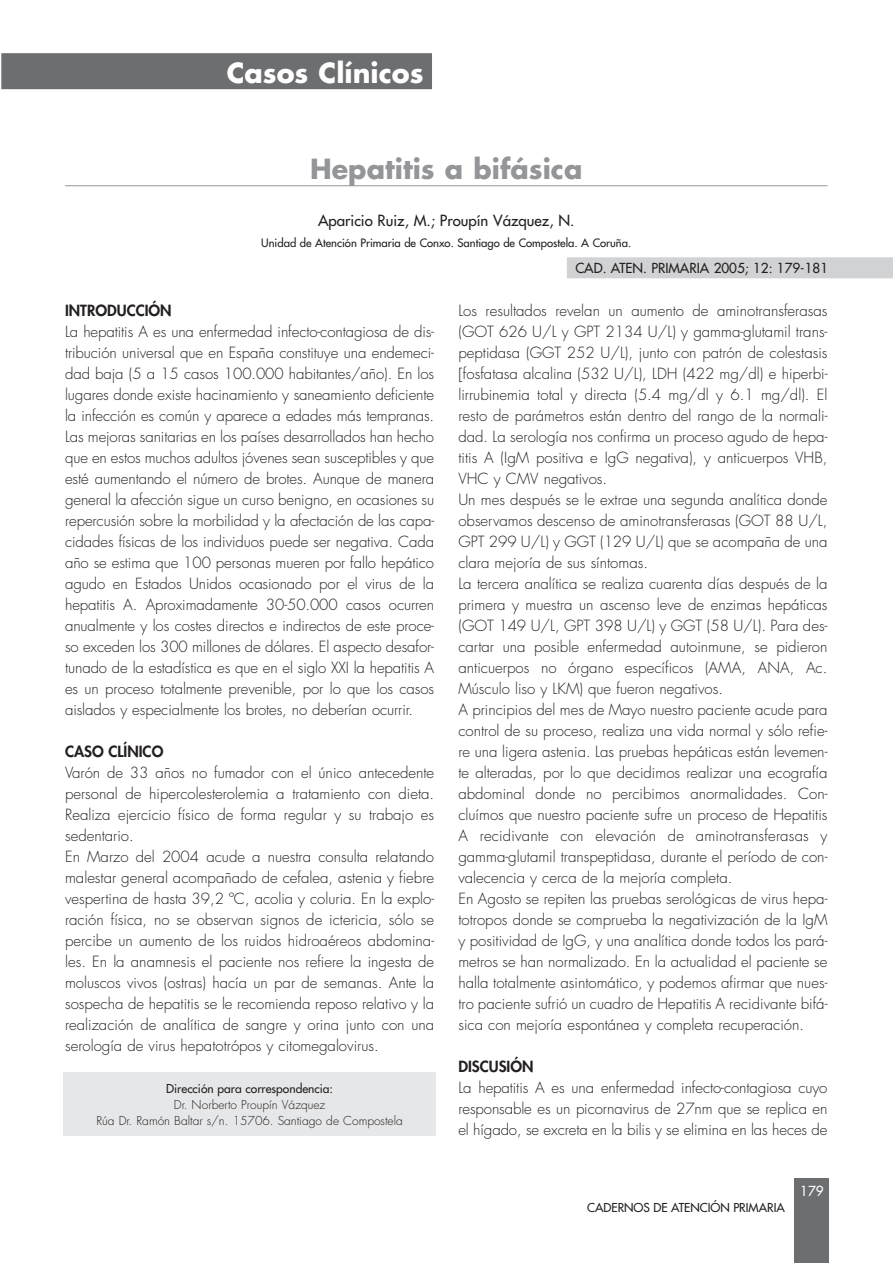
<style>
.page{position:relative;width:893px;height:1263px;background:#fff}
.page>*{position:absolute;margin:0;border:0;box-sizing:border-box;transform-origin:0 0}
.t1{font:700 27px "Futura";color:#939598}
.t2{font:700 27px "Futura";color:#fff}
.t3{font:300 15px/21px "Futura";color:#231f20;text-align:justify}
.t4{font:15px "Futura";color:#231f20}
.t5{font:800 15px "Futura";color:#231f20}
.t6{font:13.5px "Futura";color:#231f20}
.t7{font:13.5px "Futura";color:#fff}
.t8{font:300 12px/15.8px "Futura";color:#231f20;text-align:center}
.t9{font:12px "Futura";color:#231f20}
.t10{font:11.25px "Futura";color:#231f20}
</style>
<div class="page">
<div style="left:795px;top:1178px;width:34px;height:85px;background:#6c6e70"></div>
<div style="left:567px;top:257px;width:326px;height:21px;background:#d1d2d4"></div>
<div style="left:1px;top:53px;width:431px;height:36px;background:#6c6e70"></div>
<hr style="left:65px;top:185px;width:762px;height:1px;background:#939598">
<div style="left:64px;top:1072px;width:372px;height:64px;background:#e6e7e8"></div>
<h1 class="t2" style="left:227px;top:60px;width:198px">Casos Clínicos</h1>
<h1 class="t1" style="left:310px;top:156px;width:274px">Hepatitis a bifásica</h1>
<p class="t4" style="left:318px;top:213px;width:258px">Aparicio Ruiz, M.; Proupín Vázquez, N.</p>
<p class="t10" style="left:261px;top:237px;width:372px">Unidad de Atención Primaria de Conxo. Santiago de Compostela. A Coruña.</p>
<p class="t5" style="left:65px;top:303px;width:108px">INTRODUCCIÓN</p>
<p class="t3" style="left:65px;top:322px;width:371px">La hepatitis A es una enfermedad infecto-contagiosa de dis&shy;tribución universal que en España constituye una endemeci&shy;dad baja (5 a 15 casos 100.000 habitantes/año). En los lugares donde existe hacinamiento y saneamiento deficiente la infección es común y aparece a edades más tempranas.<br>Las mejoras sanitarias en los países desarrollados han hecho que en estos muchos adultos jóvenes sean susceptibles y que esté aumentando el número de brotes. Aunque de manera general la afección sigue un curso benigno, en ocasiones su repercusión sobre la morbilidad y la afectación de las capa&shy;cidades físicas de los individuos puede ser negativa. Cada año se estima que 100 personas mueren por fallo hepático agudo en Estados Unidos ocasionado por el virus de la hepatitis A. Aproximadamente 30-50.000 casos ocurren anualmente y los costes directos e indirectos de este proce&shy;so exceden los 300 millones de dólares. El aspecto desafor&shy;tunado de la estadística es que en el siglo XXI la hepatitis A es un proceso totalmente prevenible, por lo que los casos aislados y especialmente los brotes, no deberían ocurrir.</p>
<p class="t5" style="left:65px;top:744px;width:100px">CASO CLÍNICO</p>
<p class="t3" style="left:65px;top:763px;width:371px;text-align:left">Varón de 33 años no fumador con el único antecedente personal de hipercolesterolemia a tratamiento con dieta.<br>Realiza ejercicio físico de forma regular y su trabajo es sedentario.<br>En Marzo del 2004 acude a nuestra consulta relatando malestar general acompañado de cefalea, astenia y fiebre vespertina de hasta 39,2 ºC, acolia y coluria. En la explo&shy;ración física, no se observan signos de ictericia, sólo se percibe un aumento de los ruidos hidroaéreos abdomina&shy;les. En la anamnesis el paciente nos refiere la ingesta de moluscos vivos (ostras) hacía un par de semanas. Ante la sospecha de hepatitis se le recomienda reposo relativo y la realización de analítica de sangre y orina junto con una serología de virus hepatotrópos y citomegalovirus.</p>
<p class="t9" style="left:166px;top:1083px;width:168px">Dirección para correspondencia:</p>
<p class="t8" style="left:96px;top:1098px;width:308px">Dr. Norberto Proupín Vázquez<br>Rúa Dr. Ramón Baltar s/n. 15706. Santiago de Compostela</p>
<p class="t6" style="left:575px;top:261px;width:254px">CAD. ATEN. PRIMARIA 2005; 12: 179-181</p>
<p class="t3" style="left:458px;top:301px;width:371px;text-align:left">Los resultados revelan un aumento de aminotransferasas (GOT 626 U/L y GPT 2134 U/L) y gamma-glutamil trans&shy;peptidasa (GGT 252 U/L), junto con patrón de colestasis [fosfatasa alcalina (532 U/L), LDH (422 mg/dl) e hiperbi&shy;lirrubinemia total y directa (5.4 mg/dl y 6.1 mg/dl). El resto de parámetros están dentro del rango de la normali&shy;dad. La serología nos confirma un proceso agudo de hepa&shy;titis A (IgM positiva e IgG negativa), y anticuerpos VHB, VHC y CMV negativos.<br>Un mes después se le extrae una segunda analítica donde observamos descenso de aminotransferasas (GOT 88 U/L, GPT 299 U/L) y GGT (129 U/L) que se acompaña de una clara mejoría de sus síntomas.<br>La tercera analítica se realiza cuarenta días después de la primera y muestra un ascenso leve de enzimas hepáticas (GOT 149 U/L, GPT 398 U/L) y GGT (58 U/L). Para des&shy;cartar una posible enfermedad autoinmune, se pidieron anticuerpos no órgano específicos (AMA, ANA, Ac.<br>Músculo liso y LKM) que fueron negativos.<br>A principios del mes de Mayo nuestro paciente acude para control de su proceso, realiza una vida normal y sólo refie&shy;re una ligera astenia. Las pruebas hepáticas están levemen&shy;te alteradas, por lo que decidimos realizar una ecografía abdominal donde no percibimos anormalidades. Con&shy;cluímos que nuestro paciente sufre un proceso de Hepatitis A recidivante con elevación de aminotransferasas y gamma-glutamil transpeptidasa, durante el período de con&shy;valecencia y cerca de la mejoría completa.<br>En Agosto se repiten las pruebas serológicas de virus hepa&shy;totropos donde se comprueba la negativización de la IgM y positividad de IgG, y una analítica donde todos los pará&shy;metros se han normalizado. En la actualidad el paciente se halla totalmente asintomático, y podemos afirmar que nues&shy;tro paciente sufrió un cuadro de Hepatitis A recidivante bifá&shy;sica con mejoría espontánea y completa recuperación.</p>
<p class="t5" style="left:458px;top:1059px;width:77px">DISCUSIÓN</p>
<p class="t3" style="left:458px;top:1078px;width:371px">La hepatitis A es una enfermedad infecto-contagiosa cuyo responsable es un picornavirus de 27nm que se replica en el hígado, se excreta en la bilis y se elimina en las heces de</p>
<p class="t9" style="left:587px;top:1202px;width:199px">CADERNOS DE ATENCIÓN PRIMARIA</p>
<p class="t7" style="left:800px;top:1184px;width:25px">179</p>
</div>
